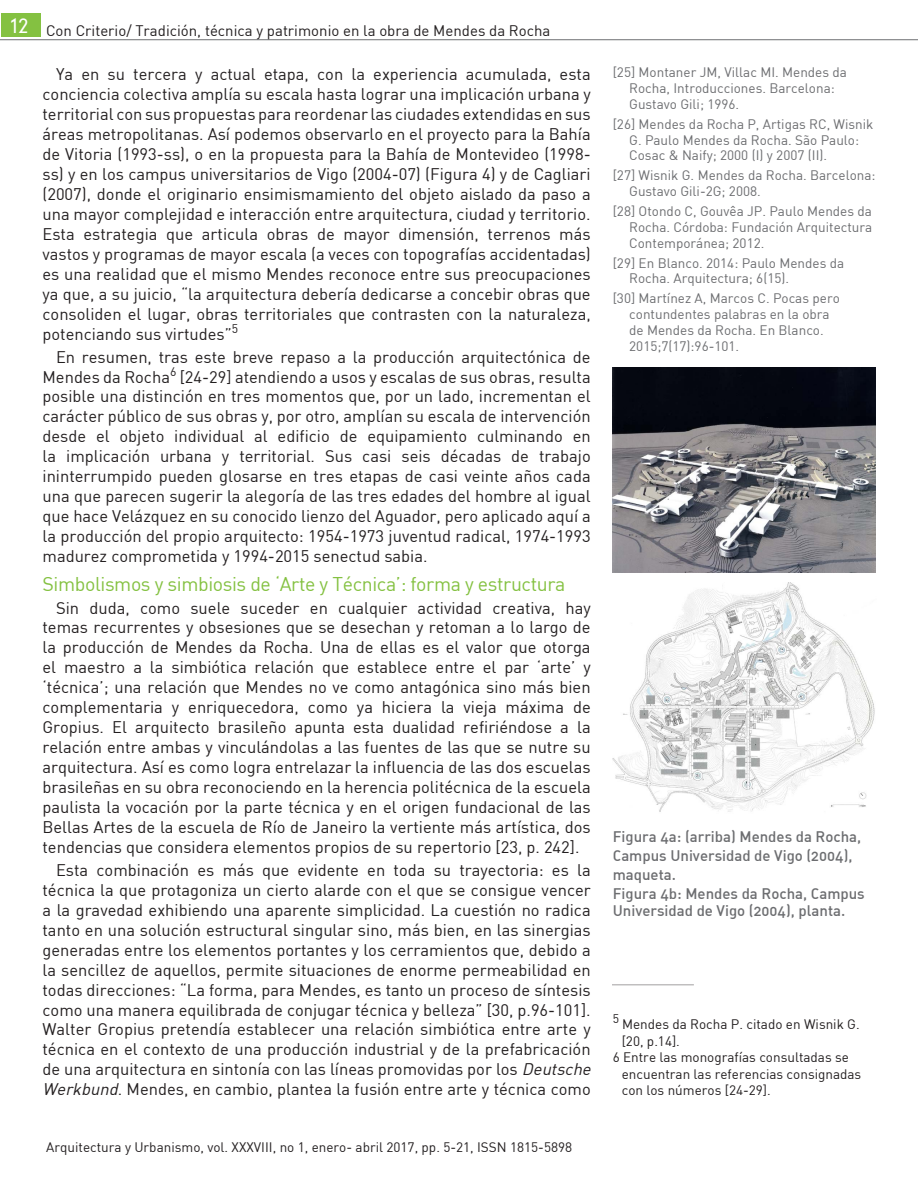
<style>
.page{position:relative;width:918px;height:1188px;background:#fff}
.page>*{position:absolute;margin:0;border:0;box-sizing:border-box;transform-origin:0 0}
.subtitulo_2{font:19.5px "DIN";letter-spacing:-.02em;color:#84c141}
.t1{font:300 19.5px "DIN Neuzeit Grotesk";color:#fff}
.cuerpo_de_texto{font:16.5px/20px "DIN";color:#231f20;text-align:justify}
.pie_de_foto{font:15px/18.8px "DIN Medium Alternate";color:#6c6d70}
.t2{font:15px "DIN";color:#231f20}
.notas_bibligraficas{font:13.5px/15.8px "DIN";color:#6c6d70}
.pie_de_pagina{font:13.5px/16.5px "DIN";color:#231f20}
.pie_de_pagina-2{font:12.15px "DIN";color:#231f20}
.s1{font-style:italic}
</style>
<div class="page">
<hr style="left:0;top:39px;width:918px;height:1px;background:#6c6d70">
<div style="left:1px;top:14px;width:39px;height:23px;background:#84c141"></div>
<img style="left:612px;top:367px;width:264px;height:205px">
<img style="left:613px;top:583px;width:262px;height:229px">
<hr style="left:612px;top:984px;width:82px;height:2px;background:#231f20">
<p class="t1" style="left:11px;top:14px;width:20px">12</p>
<p class="t2" style="left:46px;top:21px;width:506px">Con Criterio/ Tradición, técnica y patrimonio en la obra de Mendes da Rocha</p>
<p class="cuerpo_de_texto" style="left:43px;top:64px;width:550px;text-indent:14px">Ya en su tercera y actual etapa, con la experiencia acumulada, esta conciencia colectiva amplía su escala hasta lograr una implicación urbana y territorial con sus propuestas para reordenar las ciudades extendidas en sus áreas metropolitanas. Así podemos observarlo en el proyecto para la Bahía de Vitoria (1993-ss), o en la propuesta para la Bahía de Montevideo (1998- ss) y en los campus universitarios de Vigo (2004-07) (Figura 4) y de Cagliari (2007), donde el originario ensimismamiento del objeto aislado da paso a una mayor complejidad e interacción entre arquitectura, ciudad y territorio.<br>Esta estrategia que articula obras de mayor dimensión, terrenos más vastos y programas de mayor escala (a veces con topografías accidentadas) es una realidad que el mismo Mendes reconoce entre sus preocupaciones ya que, a su juicio, “la arquitectura debería dedicarse a concebir obras que consoliden el lugar, obras territoriales que contrasten con la naturaleza, potenciando sus virtudes”<sup>5</sup></p>
<p class="cuerpo_de_texto" style="left:43px;top:346px;width:550px;text-indent:14px">En resumen, tras este breve repaso a la producción arquitectónica de Mendes da Rocha<sup>6</sup> [24-29] atendiendo a usos y escalas de sus obras, resulta posible una distinción en tres momentos que, por un lado, incrementan el carácter público de sus obras y, por otro, amplían su escala de intervención desde el objeto individual al edificio de equipamiento culminando en la implicación urbana y territorial. Sus casi seis décadas de trabajo ininterrumpido pueden glosarse en tres etapas de casi veinte años cada una que parecen sugerir la alegoría de las tres edades del hombre al igual que hace Velázquez en su conocido lienzo del Aguador, pero aplicado aquí a la producción del propio arquitecto: 1954-1973 juventud radical, 1974-1993 madurez comprometida y 1994-2015 senectud sabia.</p>
<p class="subtitulo_2" style="left:43px;top:571px;width:525px">Simbolismos y simbiosis de ‘Arte y Técnica’: forma y estructura</p>
<p class="cuerpo_de_texto" style="left:43px;top:597px;width:550px;text-indent:14px">Sin duda, como suele suceder en cualquier actividad creativa, hay temas recurrentes y obsesiones que se desechan y retoman a lo largo de la producción de Mendes da Rocha. Una de ellas es el valor que otorga el maestro a la simbiótica relación que establece entre el par ‘arte’ y ‘técnica’; una relación que Mendes no ve como antagónica sino más bien complementaria y enriquecedora, como ya hiciera la vieja máxima de Gropius. El arquitecto brasileño apunta esta dualidad refiriéndose a la relación entre ambas y vinculándolas a las fuentes de las que se nutre su arquitectura. Así es como logra entrelazar la influencia de las dos escuelas brasileñas en su obra reconociendo en la herencia politécnica de la escuela paulista la vocación por la parte técnica y en el origen fundacional de las Bellas Artes de la escuela de Río de Janeiro la vertiente más artística, dos tendencias que considera elementos propios de su repertorio [23, p. 242].</p>
<p class="cuerpo_de_texto" style="left:43px;top:860px;width:554px;text-align:center">Esta combinación es más que evidente en toda su trayectoria: es la técnica la que protagoniza un cierto alarde con el que se consigue vencer a la gravedad exhibiendo una aparente simplicidad. La cuestión no radica tanto en una solución estructural singular sino, más bien, en las sinergias generadas entre los elementos portantes y los cerramientos que, debido a la sencillez de aquellos, permite situaciones de enorme permeabilidad en todas direcciones: “La forma, para Mendes, es tanto un proceso de síntesis como una manera equilibrada de conjugar técnica y belleza” [30, p.96-101].<br>Walter Gropius pretendía establecer una relación simbiótica entre arte y técnica en el contexto de una producción industrial y de la prefabricación de una arquitectura en sintonía con las líneas promovidas por los <span class="s1">Deutsche Werkbund</span>. Mendes, en cambio, plantea la fusión entre arte y técnica como</p>
<p class="pie_de_pagina" style="left:46px;top:1138px;width:527px">Arquitectura y Urbanismo, vol. XXXVIII, no 1, enero- abril 2017, pp. 5-21, ISSN 1815-5898</p>
<p class="notas_bibligraficas" style="left:629px;top:64px;width:219px;text-indent:-16px">[25] Montaner JM, Villac MI. Mendes da<br>Rocha, Introducciones. Barcelona:<br>Gustavo Gili; 1996.</p>
<p class="notas_bibligraficas" style="left:629px;top:116px;width:246px;text-indent:-16px">[26] Mendes da Rocha P, Artigas RC, Wisnik<br>G. Paulo Mendes da Rocha. São Paulo:<br>Cosac &amp; Naify; 2000 (I) y 2007 (II).</p>
<p class="notas_bibligraficas" style="left:629px;top:167px;width:248px;text-indent:-16px">[27] Wisnik G. Mendes da Rocha. Barcelona:<br>Gustavo Gili-2G; 2008.</p>
<p class="notas_bibligraficas" style="left:629px;top:203px;width:245px;text-align:justify;text-indent:-16px">[28] Otondo C, Gouvêa JP. Paulo Mendes da Rocha. Córdoba: Fundación Arquitectura Contemporánea; 2012.</p>
<p class="notas_bibligraficas" style="left:629px;top:255px;width:217px;text-indent:-16px">[29] En Blanco. 2014: Paulo Mendes da<br>Rocha. Arquitectura; 6(15).</p>
<p class="notas_bibligraficas" style="left:629px;top:290px;width:212px;text-indent:-16px">[30] Martínez A, Marcos C. Pocas pero contundentes palabras en la obra de Mendes da Rocha. En Blanco.<br>2015;7(17):96-101.</p>
<p class="pie_de_foto" style="left:613px;top:827px;width:250px">Figura 4a: (arriba) Mendes da Rocha,<br>Campus Universidad de Vigo (2004), maqueta.</p>
<p class="pie_de_foto" style="left:613px;top:885px;width:254px;line-height:16.5px">Figura 4b: Mendes da Rocha, Campus<br>Universidad de Vigo (2004), planta.</p>
<p class="pie_de_pagina-2" style="left:613px;top:1011px;width:8px">5</p>
<p class="pie_de_pagina" style="left:622px;top:1016px;width:239px">Mendes da Rocha P. citado en Wisnik G. [20, p.14].</p>
<p class="pie_de_pagina" style="left:622px;top:1049px;width:241px;text-indent:-9px">6 Entre las monografías consultadas se encuentran las referencias consignadas con los números [24-29].</p>
</div>
